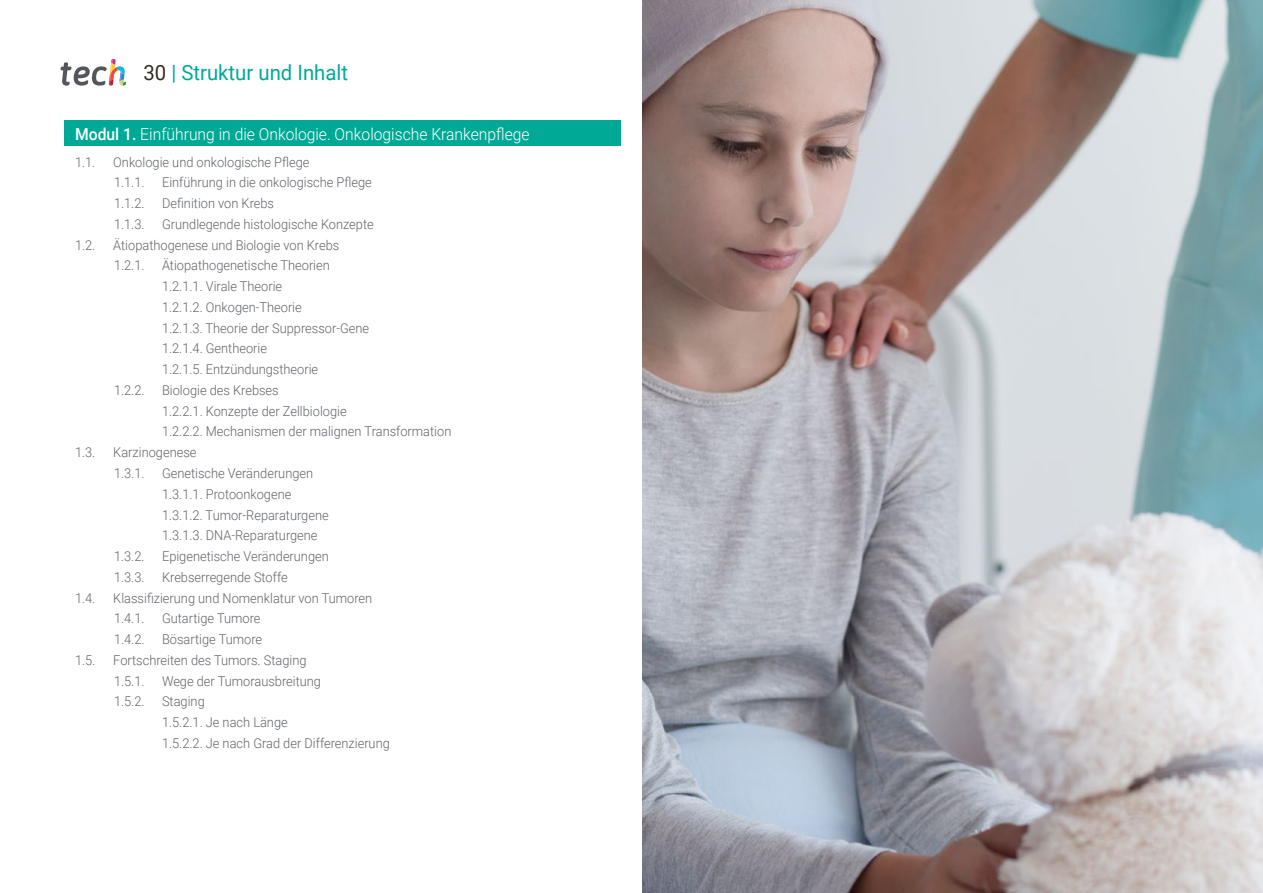
<style>
.page{position:relative;width:1263px;height:893px;background:#fff}
.page>*{position:absolute;margin:0;border:0;box-sizing:border-box;transform-origin:0 0}
.t1{font:21px "Roboto";color:#00a996}
.t2{font:300 16.5px "Roboto";color:#fff;scale:.95 1}
.t3{font:300 13.5px/20.7px "Roboto";color:#61646a;scale:.95 1}
.s1{color:#312e20}
.s2{font-weight:500}
</style>
<div class="page">
<svg style="left:61px;top:59px;width:65px;height:27px"></svg>
<div style="left:64px;top:121px;width:557px;height:25px;background:#00a996"></div>
<img style="left:642px;top:0;width:621px;height:893px">
<h1 class="t1" style="left:144px;top:57px;width:206px"><span class="s1">30</span> | Struktur und Inhalt</h1>
<p class="t2" style="left:75px;top:122px;width:480px"><span class="s2">Modul 1.</span> Einführung in die Onkologie. Onkologische Krankenpflege</p>
<p class="t3" style="left:75px;top:151px;width:23px">1.1.</p>
<p class="t3" style="left:113px;top:151px;width:208px">Onkologie und onkologische Pflege<br>1.1.1.</p>
<p class="t3" style="left:162px;top:172px;width:222px">Einführung in die onkologische Pflege</p>
<p class="t3" style="left:114px;top:193px;width:34px">1.1.2.</p>
<p class="t3" style="left:162px;top:193px;width:119px">Definition von Krebs</p>
<p class="t3" style="left:114px;top:213px;width:34px">1.1.3.</p>
<p class="t3" style="left:162px;top:213px;width:224px">Grundlegende histologische Konzepte</p>
<p class="t3" style="left:75px;top:234px;width:23px">1.2.</p>
<p class="t3" style="left:113px;top:234px;width:239px">Ätiopathogenese und Biologie von Krebs<br>1.2.1.</p>
<p class="t3" style="left:162px;top:255px;width:219px">Ätiopathogenetische Theorien<br>1.2.1.1. Virale Theorie<br>1.2.1.2. Onkogen-Theorie<br>1.2.1.3. Theorie der Suppressor-Gene<br>1.2.1.4. Gentheorie<br>1.2.1.5. Entzündungstheorie</p>
<p class="t3" style="left:114px;top:379px;width:34px">1.2.2.</p>
<p class="t3" style="left:162px;top:379px;width:306px">Biologie des Krebses<br>1.2.2.1. Konzepte der Zellbiologie<br>1.2.2.2. Mechanismen der malignen Transformation</p>
<p class="t3" style="left:75px;top:442px;width:23px">1.3.</p>
<p class="t3" style="left:113px;top:442px;width:89px">Karzinogenese<br>1.3.1.</p>
<p class="t3" style="left:162px;top:462px;width:177px">Genetische Veränderungen<br>1.3.1.1. Protoonkogene<br>1.3.1.2. Tumor-Reparaturgene<br>1.3.1.3. DNA-Reparaturgene</p>
<p class="t3" style="left:114px;top:545px;width:34px">1.3.2.</p>
<p class="t3" style="left:162px;top:545px;width:177px">Epigenetische Veränderungen</p>
<p class="t3" style="left:114px;top:566px;width:34px">1.3.3.</p>
<p class="t3" style="left:162px;top:566px;width:134px">Krebserregende Stoffe</p>
<p class="t3" style="left:75px;top:587px;width:23px">1.4.</p>
<p class="t3" style="left:113px;top:587px;width:274px">Klassifizierung und Nomenklatur von Tumoren<br>1.4.1.</p>
<p class="t3" style="left:162px;top:608px;width:105px">Gutartige Tumore</p>
<p class="t3" style="left:114px;top:628px;width:34px">1.4.2.</p>
<p class="t3" style="left:162px;top:628px;width:107px">Bösartige Tumore</p>
<p class="t3" style="left:75px;top:649px;width:23px">1.5.</p>
<p class="t3" style="left:113px;top:649px;width:205px">Fortschreiten des Tumors. Staging<br>1.5.1.</p>
<p class="t3" style="left:162px;top:670px;width:169px">Wege der Tumorausbreitung</p>
<p class="t3" style="left:114px;top:691px;width:34px">1.5.2.</p>
<p class="t3" style="left:162px;top:691px;width:241px">Staging<br>1.5.2.1. Je nach Länge<br>1.5.2.2. Je nach Grad der Differenzierung</p>
</div>
